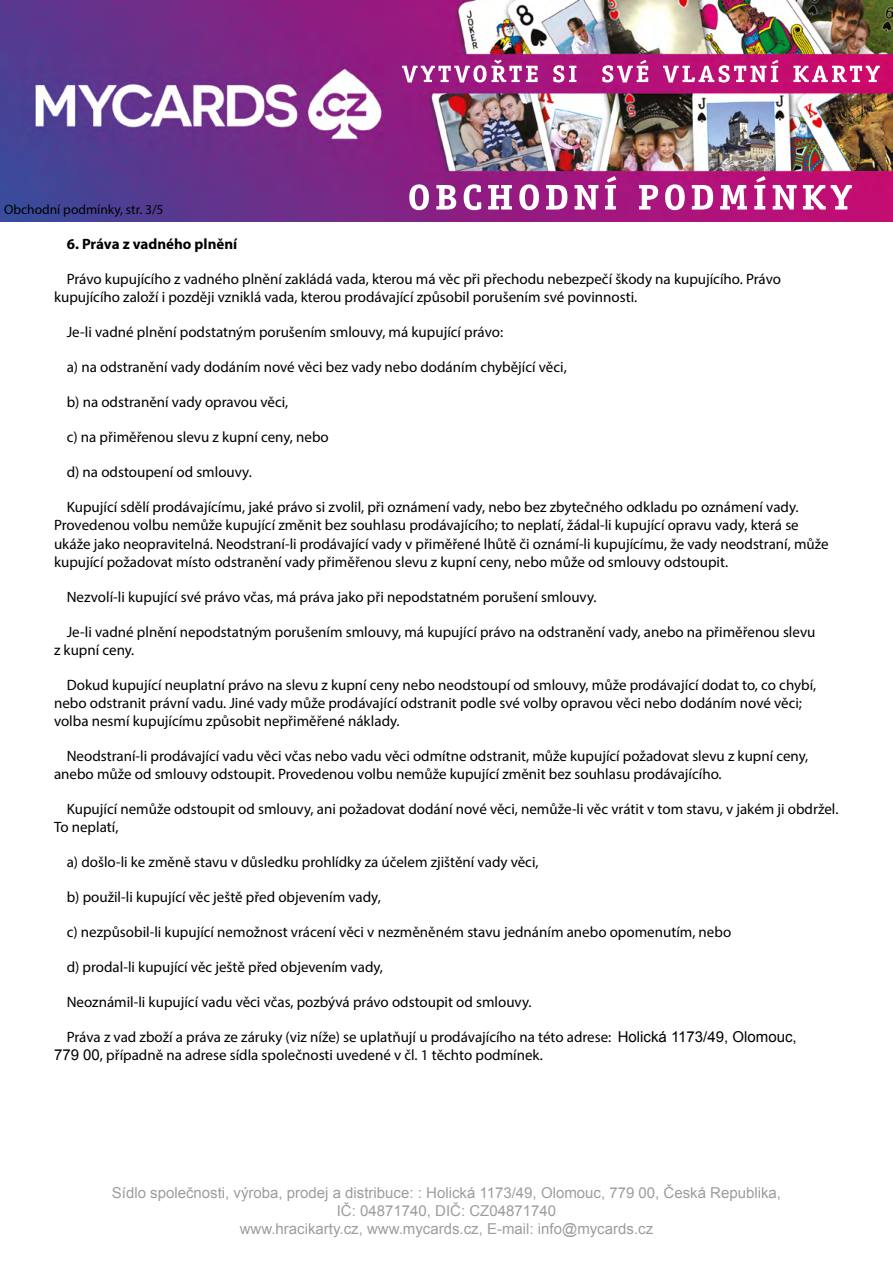
<style>
.page{position:relative;width:893px;height:1263px;background:#fff}
.page>*{position:absolute;margin:0;border:0;box-sizing:border-box;transform-origin:0 0}
.t1{font:15px/18px "Myriad Pro";color:#000}
.t2{font:15px/18px "Arial";color:#9d9d9c;text-align:center}
.t3{font:700 15px "Myriad Pro";color:#000}
.t4{font:13.5px "Myriad Pro";color:#000}
.s1{font-family:"Arial"}
</style>
<div class="page">
<img style="left:0;top:0;width:893px;height:221px">
<p class="t4" style="left:4px;top:201px;width:161px">Obchodní podmínky, str. 3/5</p>
<p class="t3" style="left:67px;top:235px;width:172px">6. Práva z vadného plnění</p>
<p class="t1" style="left:54px;top:270px;width:728px;text-indent:13px">Právo kupujícího z vadného plnění zakládá vada, kterou má věc při přechodu nebezpečí škody na kupujícího. Právo kupujícího založí i později vzniklá vada, kterou prodávající způsobil porušením své povinnosti.</p>
<p class="t1" style="left:67px;top:323px;width:438px">Je-li vadné plnění podstatným porušením smlouvy, má kupující právo:</p>
<p class="t1" style="left:67px;top:358px;width:502px">a) na odstranění vady dodáním nové věci bez vady nebo dodáním chybějící věci,</p>
<p class="t1" style="left:67px;top:393px;width:223px">b) na odstranění vady opravou věci,</p>
<p class="t1" style="left:67px;top:428px;width:264px">c) na přiměřenou slevu z kupní ceny, nebo</p>
<p class="t1" style="left:67px;top:463px;width:187px">d) na odstoupení od smlouvy.</p>
<p class="t1" style="left:54px;top:498px;width:776px;text-indent:13px">Kupující sdělí prodávajícímu, jaké právo si zvolil, při oznámení vady, nebo bez zbytečného odkladu po oznámení vady.<br>Provedenou volbu nemůže kupující změnit bez souhlasu prodávajícího; to neplatí, žádal-li kupující opravu vady, která se ukáže jako neopravitelná. Neodstraní-li prodávající vady v přiměřené lhůtě či oznámí-li kupujícímu, že vady neodstraní, může kupující požadovat místo odstranění vady přiměřenou slevu z kupní ceny, nebo může od smlouvy odstoupit.</p>
<p class="t1" style="left:67px;top:587px;width:531px">Nezvolí-li kupující své právo včas, má práva jako při nepodstatném porušení smlouvy.</p>
<p class="t1" style="left:54px;top:622px;width:763px;text-indent:13px">Je-li vadné plnění nepodstatným porušením smlouvy, má kupující právo na odstranění vady, anebo na přiměřenou slevu z kupní ceny.</p>
<p class="t1" style="left:54px;top:675px;width:764px;text-indent:13px">Dokud kupující neuplatní právo na slevu z kupní ceny nebo neodstoupí od smlouvy, může prodávající dodat to, co chybí, nebo odstranit právní vadu. Jiné vady může prodávající odstranit podle své volby opravou věci nebo dodáním nové věci; volba nesmí kupujícímu způsobit nepřiměřené náklady.</p>
<p class="t1" style="left:54px;top:746px;width:756px;text-indent:13px">Neodstraní-li prodávající vadu věci včas nebo vadu věci odmítne odstranit, může kupující požadovat slevu z kupní ceny, anebo může od smlouvy odstoupit. Provedenou volbu nemůže kupující změnit bez souhlasu prodávajícího.</p>
<p class="t1" style="left:54px;top:799px;width:786px;text-indent:13px">Kupující nemůže odstoupit od smlouvy, ani požadovat dodání nové věci, nemůže-li věc vrátit v tom stavu, v jakém ji obdržel.<br>To neplatí,</p>
<p class="t1" style="left:67px;top:852px;width:473px">a) došlo-li ke změně stavu v důsledku prohlídky za účelem zjištění vady věci,</p>
<p class="t1" style="left:67px;top:887px;width:316px">b) použil-li kupující věc ještě před objevením vady,</p>
<p class="t1" style="left:67px;top:922px;width:666px">c) nezpůsobil-li kupující nemožnost vrácení věci v nezměněném stavu jednáním anebo opomenutím, nebo</p>
<p class="t1" style="left:67px;top:957px;width:318px">d) prodal-li kupující věc ještě před objevením vady,</p>
<p class="t1" style="left:67px;top:992px;width:466px">Neoznámil-li kupující vadu věci včas, pozbývá právo odstoupit od smlouvy.</p>
<p class="t1" style="left:54px;top:1027px;width:744px;text-indent:13px">Práva z vad zboží a práva ze záruky (viz níže) se uplatňují u prodávajícího na této adrese: <span class="s1">Holická 1173/49, Olomouc,<br>779 00</span>, případně na adrese sídla společnosti uvedené v čl. 1 těchto podmínek.</p>
<p class="t2" style="left:112px;top:1184px;width:671px">Sídlo společnosti, výroba, prodej a distribuce: : Holická 1173/49, Olomouc, 779 00, Česká Republika,<br>IČ: 04871740, DIČ: CZ04871740<br>www.hracikarty.cz, www.mycards.cz, E-mail: info@mycards.cz</p>
</div>
